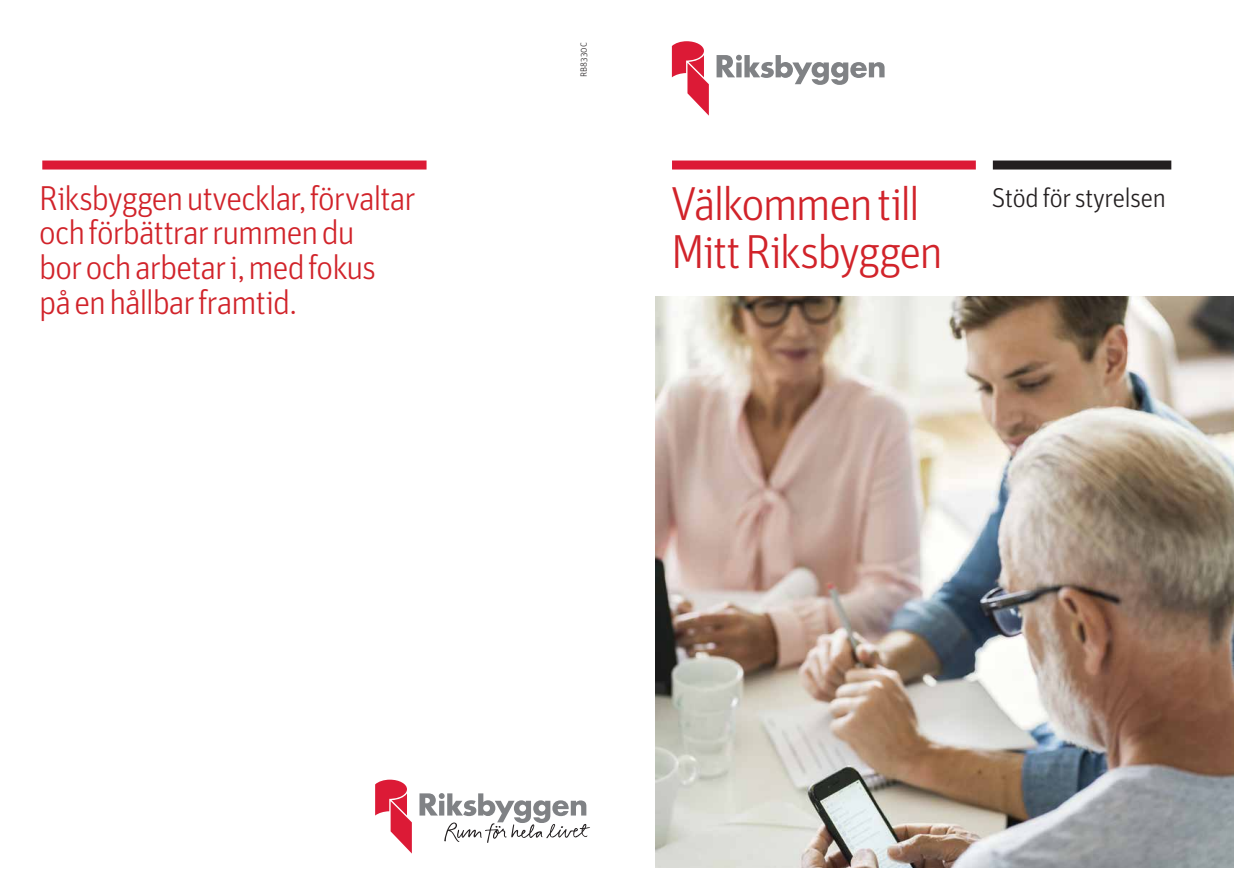
<style>
.page{position:relative;width:1259px;height:893px;background:#fff}
.page>*{position:absolute;margin:0;border:0;box-sizing:border-box;transform-origin:0 0}
.t1{font:300 47.7px/47.7px "Unit OTRB";letter-spacing:-.05em;color:#d1232a}
.t2{font:300 34.65px/34.7px "Unit OTRB";letter-spacing:-.045em;color:#d1232a}
.t3{font:300 27.3px "Unit OTRB";letter-spacing:-.03em;color:#231f20}
.t4{font:300 9px "Unit OTRB";color:#231f20}
</style>
<div class="page">
<img style="left:655px;top:296px;width:578px;height:572px">
<div style="left:672px;top:161px;width:304px;height:9px;background:#dc1a36"></div>
<div style="left:993px;top:161px;width:178px;height:9px;background:#231f20"></div>
<div style="left:42px;top:161px;width:384px;height:9px;background:#dc1a36"></div>
<svg style="left:716px;top:55px;width:168px;height:30px"></svg>
<svg style="left:672px;top:41px;width:37px;height:75px"></svg>
<svg style="left:419px;top:793px;width:171px;height:50px"></svg>
<svg style="left:375px;top:780px;width:37px;height:73px"></svg>
<p class="t4" style="left:578px;top:77px;width:36px;rotate:-90deg">RB8330C</p>
<p class="t2" style="left:39px;top:180px;width:378px">Riksbyggen utvecklar, förvaltar</p>
<p class="t3" style="left:991px;top:181px;width:176px">Stöd för styrelsen</p>
<p class="t2" style="left:39px;top:215px;width:339px">och förbättrar rummen du bor och arbetar i, med fokus på en hållbar framtid.</p>
<h1 class="t1" style="left:670px;top:180px;width:274px">Välkommen till<br>Mitt Riksbyggen</h1>
</div>
